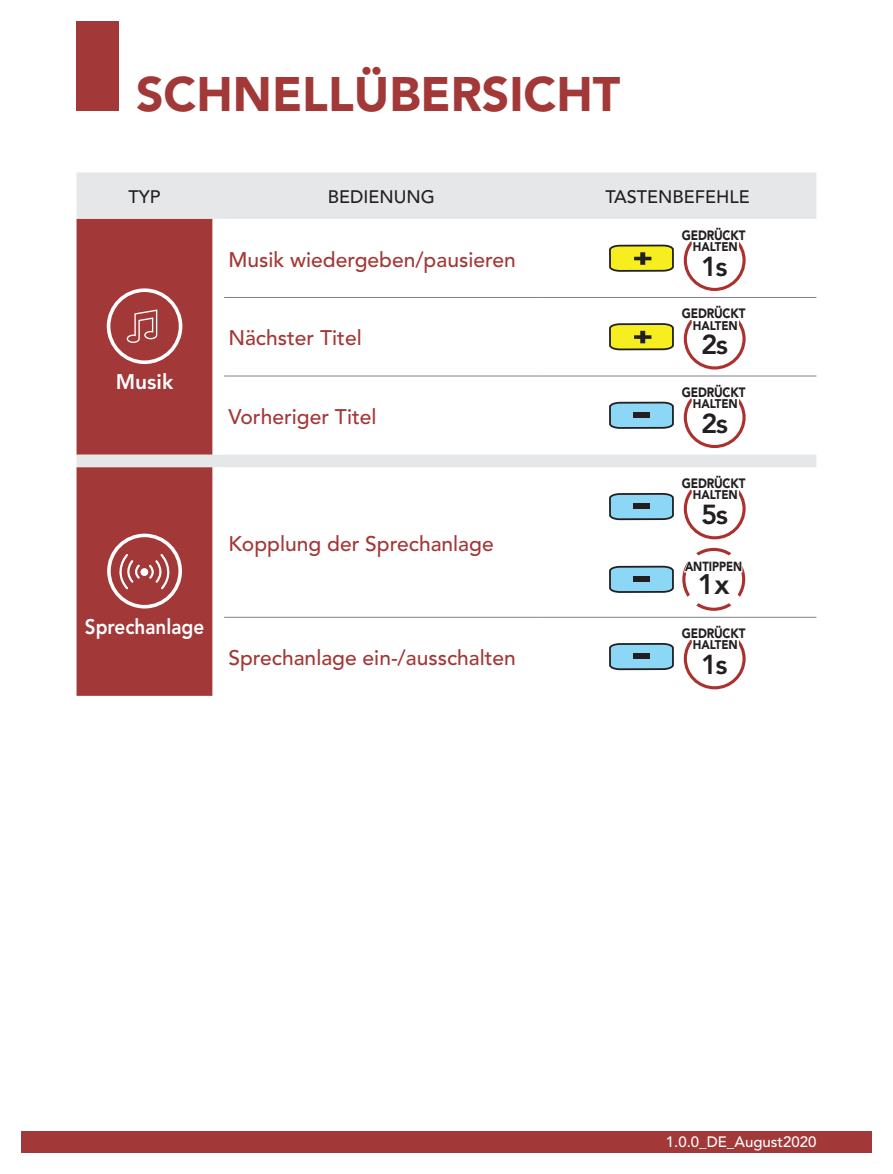
<style>
.page{position:relative;width:893px;height:1174px;background:#fff}
.page>*{position:absolute;margin:0;border:0;box-sizing:border-box;transform-origin:0 0}
.t1{font:900 48px "Avenir LT Std";color:#a23837}
.t2{font:800 28.2px "Avenir LT Std";color:#231f20}
.t3{font:800 27.3px "Avenir LT Std";letter-spacing:-.06em;color:#231f20}
.t4{font:500 21px "Avenir LT Std";color:#a23837}
.t5{font:800 21px "Avenir LT Std";color:#fff;scale:.9 1}
.t6{font:800 21px "Avenir LT Std";color:#fff}
.t7{font:500 18px "Avenir LT Std";color:#231f20}
.t8{font:500 15px "Avenir LT Std";color:#fff}
.t9{font:900 13.5px "Avenir LT Std";letter-spacing:-.015em;color:#231f20;scale:.87 1}
.t10{font:900 13.2px "Avenir LT Std";color:#231f20;scale:.85 1}
.t11{font:900 12.6px "Avenir LT Std";color:#231f20;scale:.91 1}
</style>
<div class="page">
<div style="left:21px;top:1131px;width:851px;height:21px;background:#a23837"></div>
<div style="left:77px;top:21px;width:42px;height:90px;background:#a23837"></div>
<svg style="left:77px;top:172px;width:739px;height:295px"></svg>
<div style="left:77px;top:219px;width:136px;height:477px;background:#a23837"></div>
<svg style="left:213px;top:219px;width:11px;height:235px"></svg>
<hr style="left:224px;top:297px;width:315px;height:1px;background:#808285">
<hr style="left:539px;top:297px;width:277px;height:1px;background:#808285">
<hr style="left:224px;top:375px;width:315px;height:1px;background:#808285">
<hr style="left:539px;top:375px;width:277px;height:1px;background:#808285">
<hr style="left:224px;top:617px;width:315px;height:1px;background:#808285">
<hr style="left:539px;top:617px;width:277px;height:1px;background:#808285">
<svg style="left:107px;top:288px;width:75px;height:76px;background:#b25b5b"></svg>
<svg style="left:609px;top:245px;width:65px;height:27px;background:#c7c027"></svg>
<svg style="left:681px;top:225px;width:66px;height:66px"></svg>
<svg style="left:609px;top:323px;width:65px;height:27px;background:#c7bf27"></svg>
<svg style="left:681px;top:304px;width:66px;height:65px"></svg>
<svg style="left:609px;top:402px;width:65px;height:27px;background:#7db6d0"></svg>
<div style="left:634px;top:412px;width:16px;height:6px;background:#231f20"></div>
<svg style="left:681px;top:382px;width:66px;height:66px"></svg>
<svg style="left:107px;top:533px;width:75px;height:75px;background:#b56060"></svg>
<div style="left:141px;top:569px;width:7px;height:6px;background:#fff;border-radius:50%"></div>
<svg style="left:609px;top:493px;width:65px;height:27px;background:#7cb5cf"></svg>
<div style="left:634px;top:503px;width:16px;height:6px;background:#231f20"></div>
<svg style="left:683px;top:482px;width:63px;height:57px"></svg>
<svg style="left:609px;top:566px;width:65px;height:27px;background:#7db6cf"></svg>
<div style="left:634px;top:576px;width:16px;height:6px;background:#231f20"></div>
<svg style="left:682px;top:548px;width:63px;height:63px"></svg>
<svg style="left:609px;top:643px;width:65px;height:27px;background:#7cb5cf"></svg>
<div style="left:634px;top:653px;width:16px;height:6px;background:#231f20"></div>
<svg style="left:683px;top:632px;width:63px;height:57px"></svg>
<h1 class="t1" style="left:136px;top:65px;width:486px">SCHNELLÜBERSICHT</h1>
<p class="t7" style="left:129px;top:186px;width:34px">TYP</p>
<p class="t7" style="left:328px;top:186px;width:109px">BEDIENUNG</p>
<p class="t7" style="left:605px;top:186px;width:146px">TASTENBEFEHLE</p>
<p class="t9" style="left:682px;top:227px;width:75px">GEDRÜCKT</p>
<p class="t11" style="left:693px;top:239px;width:51px">HALTEN</p>
<p class="t4" style="left:228px;top:247px;width:289px">Musik wiedergeben/pausieren</p>
<h3 class="t3" style="left:701px;top:250px;width:28px">1s</h3>
<p class="t6" style="left:116px;top:369px;width:59px">Musik</p>
<p class="t5" style="left:85px;top:614px;width:134px">Sprechanlage</p>
<p class="t9" style="left:682px;top:305px;width:75px">GEDRÜCKT</p>
<p class="t11" style="left:693px;top:317px;width:51px">HALTEN</p>
<p class="t4" style="left:228px;top:326px;width:135px">Nächster Titel</p>
<h3 class="t3" style="left:701px;top:328px;width:28px">2s</h3>
<p class="t9" style="left:682px;top:384px;width:75px">GEDRÜCKT</p>
<p class="t11" style="left:693px;top:396px;width:51px">HALTEN</p>
<p class="t4" style="left:228px;top:404px;width:150px">Vorheriger Titel</p>
<h3 class="t3" style="left:701px;top:407px;width:28px">2s</h3>
<p class="t9" style="left:682px;top:475px;width:75px">GEDRÜCKT</p>
<p class="t11" style="left:693px;top:487px;width:51px">HALTEN</p>
<p class="t4" style="left:228px;top:531px;width:267px">Kopplung der Sprechanlage</p>
<h3 class="t3" style="left:701px;top:498px;width:28px">5s</h3>
<p class="t10" style="left:685px;top:559px;width:69px">ANTIPPEN</p>
<h2 class="t2" style="left:698px;top:568px;width:33px">1x</h2>
<p class="t9" style="left:682px;top:625px;width:75px">GEDRÜCKT</p>
<p class="t11" style="left:693px;top:637px;width:51px">HALTEN</p>
<p class="t4" style="left:228px;top:646px;width:289px">Sprechanlage ein-/ausschalten</p>
<h3 class="t3" style="left:701px;top:648px;width:28px">1s</h3>
<p class="t8" style="left:666px;top:1133px;width:152px">1.0.0_DE_August2020</p>
</div>
